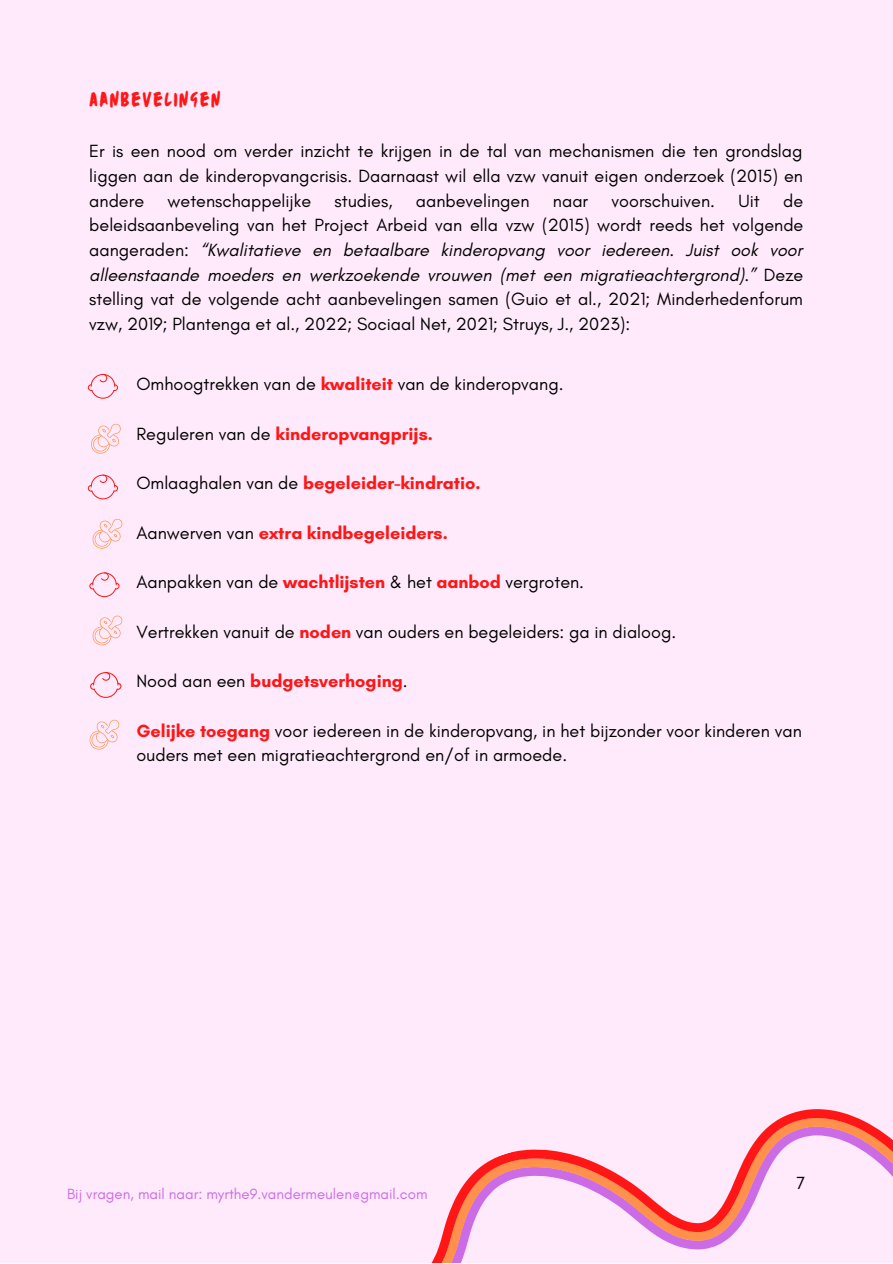
<style>
.page{position:relative;width:893px;height:1264px;background:#fff}
.page>*{position:absolute;margin:0;border:0;box-sizing:border-box;transform-origin:0 0}
.t1{font:19.5px "TC October Regular";letter-spacing:.075em;color:#ff1616}
.t2{font:18px/24.8px "Glacial Indifference";color:#000;text-align:justify}
.t3{font:700 18px "Glacial Indifference";color:#ff1616}
.t4{font:15px "Glacial Indifference";color:#cb6ce6}
.s1{font-style:italic}
.s2{font-weight:700;color:#ff1616}
.s3{font-weight:400;color:#000}
</style>
<div class="page">
<div style="left:0;top:0;width:892px;height:1262px;background:#ffeafc"></div>
<svg style="left:432px;top:1109px;width:460px;height:153px"></svg>
<svg style="left:88px;top:374px;width:30px;height:25px"></svg>
<svg style="left:88px;top:474px;width:30px;height:25px"></svg>
<svg style="left:89px;top:572px;width:30px;height:25px"></svg>
<svg style="left:90px;top:672px;width:31px;height:26px"></svg>
<svg style="left:91px;top:423px;width:30px;height:31px"></svg>
<svg style="left:92px;top:519px;width:31px;height:30px"></svg>
<svg style="left:92px;top:615px;width:31px;height:31px"></svg>
<svg style="left:89px;top:719px;width:31px;height:31px"></svg>
<p class="t1" style="left:89px;top:85px;width:133px">AANBEVELINGEN</p>
<p class="t2" style="left:89px;top:139px;width:715px">Er is een nood om verder inzicht te krijgen in de tal van mechanismen die ten grondslag liggen aan de kinderopvangcrisis. Daarnaast wil ella vzw vanuit eigen onderzoek (2015) en andere</p>
<p class="t2" style="left:89px;top:188px;width:715px;text-indent:693px">de beleidsaanbeveling van het Project Arbeid van ella vzw (2015) wordt reeds het volgende aangeraden: <span class="s1">“Kwalitatieve en betaalbare kinderopvang voor iedereen. Juist ook voor alleenstaande moeders en werkzoekende vrouwen (met een migratieachtergrond).”</span> Deze stelling vat de volgende acht aanbevelingen samen (Guio et al., 2021; Minderhedenforum vzw, 2019; Plantenga et al., 2022; Sociaal Net, 2021; Struys, J., 2023):</p>
<p class="t2" style="left:167px;top:188px;width:145px">wetenschappelijke</p>
<p class="t2" style="left:334px;top:188px;width:59px">studies,</p>
<p class="t2" style="left:416px;top:188px;width:115px">aanbevelingen</p>
<p class="t2" style="left:553px;top:188px;width:37px">naar</p>
<p class="t2" style="left:611px;top:188px;width:105px">voorschuiven.</p>
<p class="t2" style="left:738px;top:188px;width:23px">Uit</p>
<p class="t2" style="left:136px;top:372px;width:428px">Omhoogtrekken van de <span class="s2">kwaliteit</span> van de kinderopvang.</p>
<p class="t3" style="left:136px;top:422px;width:298px"><span class="s3">Reguleren van de</span> kinderopvangprijs.</p>
<p class="t3" style="left:136px;top:472px;width:346px"><span class="s3">Omlaaghalen van de</span> begeleider-kindratio.</p>
<p class="t3" style="left:136px;top:521px;width:313px"><span class="s3">Aanwerven van</span> extra kindbegeleiders.</p>
<p class="t2" style="left:136px;top:570px;width:449px">Aanpakken van de <span class="s2">wachtlijsten</span> &amp; het <span class="s2">aanbod</span> vergroten.</p>
<p class="t2" style="left:136px;top:619px;width:541px">Vertrekken vanuit de <span class="s2">noden</span> van ouders en begeleiders: ga in dialoog.</p>
<p class="t3" style="left:136px;top:669px;width:273px"><span class="s3">Nood aan een</span> budgetsverhoging<span class="s3">.</span></p>
<p class="t2" style="left:136px;top:718px;width:667px"><span class="s2">Gelijke toegang</span> voor iedereen in de kinderopvang, in het bijzonder voor kinderen van ouders met een migratieachtergrond en/of in armoede.</p>
<p class="t4" style="left:67px;top:1185px;width:362px">Bij vragen, mail naar: myrthe9.vandermeulen@gmail.com</p>
<p class="t2" style="left:796px;top:1171px;width:10px">7</p>
</div>
